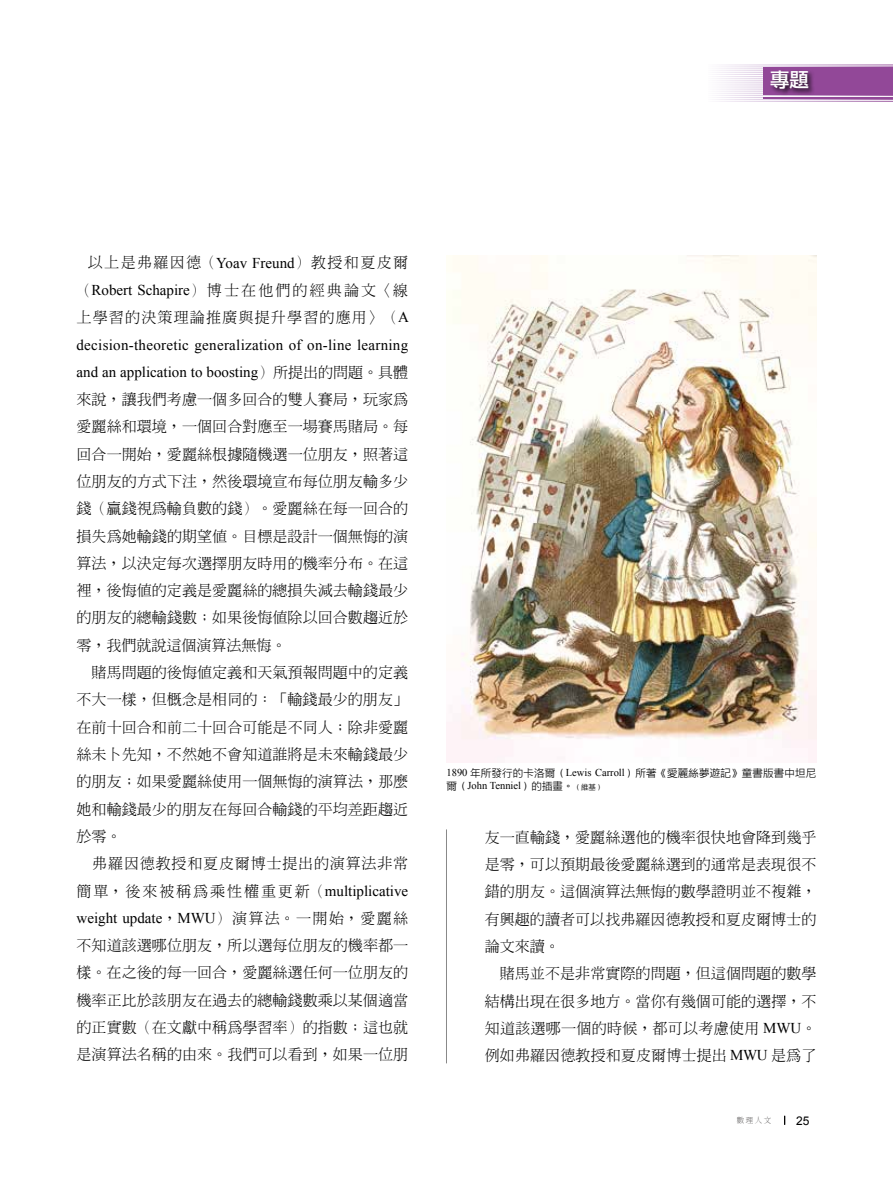
<style>
.page{position:relative;width:893px;height:1191px;background:#fff}
.page>*{position:absolute;margin:0;border:0;box-sizing:border-box;transform-origin:0 0}
.t1{font:19.5px "ARUD Jing Xi Hei E1 B5 Pro EB";color:#fff}
.t2{font:300 15px/27.3px "AR New Ming B5";letter-spacing:.005em;color:#000;text-align:justify}
.t3{font:15px/27.3px "Times New Roman";letter-spacing:.02em;color:#000}
.t4{font:300 15px/27.3px "AR New Ming B5";letter-spacing:.055em;color:#000;text-align:right}
.t5{font:15px "Times New Roman";color:#000}
.t6{font:12px "Arial";color:#000}
.t7{font:500 10.5px "ARUD Jing Xi Hei E1 B5 Pro";letter-spacing:.015em;color:#000}
.t8{font:10.5px "Times New Roman";color:#000}
.t9{font:300 7.5px "Adobe Ming Std";color:#595757}
.s1{font-family:"Times New Roman";font-weight:400}
.s2{font-family:"AR New Ming B5";font-weight:300}
.s3{font-family:"ARUD Jing Xi Hei E1 B5 Pro";font-weight:500}
</style>
<div class="page">
<hr style="left:446px;top:829px;width:1px;height:234px;background:#898989">
<div style="left:764px;top:67px;width:129px;height:27px;background:#924898"></div>
<hr style="left:764px;top:97px;width:129px;height:2px;background:#924898">
<div style="left:769px;top:69px;width:47px;height:27px;background:#000;opacity:.75"></div>
<img style="left:446px;top:256px;width:370px;height:507px">
<h1 class="t1" style="left:770px;top:69px;width:40px">專題</h1>
<p class="t2" style="left:77px;top:249px;width:334px;text-indent:11px">以上是弗羅因德（<span class="s1">Yoav Freund</span>）教授和夏皮爾（<span class="s1">Robert Schapire</span>）博士在他們的經典論文〈線上學習的決策理論推廣與提升學習的應用〉（<span class="s1">A</span></p>
<p class="t3" style="left:77px;top:331px;width:333px">decision-theoretic generalization of on-line learning and an application to boosting<span class="s2">）所提出的問題。具體</span></p>
<p class="t2" style="left:77px;top:385px;width:333px">來說，讓我們考慮一個多回合的雙人賽局，玩家為愛麗絲和環境，一個回合對應至一場賽馬賭局。每回合一開始，愛麗絲根據隨機選一位朋友，照著這位朋友的方式下注，然後環境宣布每位朋友輸多少錢（贏錢視為輸負數的錢）。愛麗絲在每一回合的損失為她輸錢的期望值。目標是設計一個無悔的演算法，以決定每次選擇朋友時用的機率分布。在這裡，後悔值的定義是愛麗絲的總損失減去輸錢最少的朋友的總輸錢數；如果後悔值除以回合數趨近於零，我們就說這個演算法無悔。</p>
<p class="t2" style="left:77px;top:658px;width:333px;text-indent:15px">賭馬問題的後悔值定義和天氣預報問題中的定義不大一樣，但概念是相同的：「輸錢最少的朋友」在前十回合和前二十回合可能是不同人；除非愛麗絲未卜先知，不然她不會知道誰將是未來輸錢最少的朋友；如果愛麗絲使用一個無悔的演算法，那麼她和輸錢最少的朋友在每回合輸錢的平均差距趨近於零。</p>
<p class="t4" style="left:77px;top:850px;width:333px">弗羅因德教授和夏皮爾博士提出的演算法非常簡單，後來被稱為乘性權重更新（<span class="s1">multiplicative</span></p>
<p class="t5" style="left:77px;top:908px;width:333px">weight update<span class="s2">，</span>MWU<span class="s2">）演算法。一開始，愛麗絲</span></p>
<p class="t2" style="left:77px;top:931px;width:333px">不知道該選哪位朋友，所以選每位朋友的機率都一樣。在之後的每一回合，愛麗絲選任何一位朋友的機率正比於該朋友在過去的總輸錢數乘以某個適當的正實數（在文獻中稱為學習率）的指數；這也就是演算法名稱的由來。我們可以看到，如果一位朋</p>
<p class="t7" style="left:446px;top:767px;width:371px"><span class="s1">1890</span> 年所發行的卡洛爾（<span class="s1">Lewis Carroll</span>）所著《愛麗絲夢遊記》童書版書中坦尼</p>
<p class="t8" style="left:446px;top:778px;width:159px"><span class="s3">爾（</span>John Tenniel<span class="s3">）的插畫。</span><sub>（維基）</sub></p>
<p class="t2" style="left:485px;top:823px;width:333px">友一直輸錢，愛麗絲選他的機率很快地會降到幾乎是零，可以預期最後愛麗絲選到的通常是表現很不錯的朋友。這個演算法無悔的數學證明並不複雜，有興趣的讀者可以找弗羅因德教授和夏皮爾博士的論文來讀。</p>
<p class="t2" style="left:485px;top:959px;width:333px;text-indent:15px">賭馬並不是非常實際的問題，但這個問題的數學結構出現在很多地方。當你有幾個可能的選擇，不知道該選哪一個的時候，都可以考慮使用 <span class="s1">MWU</span>。例如弗羅因德教授和夏皮爾博士提出 <span class="s1">MWU</span> 是為了</p>
<p class="t9" style="left:737px;top:1116px;width:36px">數理人文</p>
<p class="t6" style="left:796px;top:1112px;width:15px">25</p>
</div>
